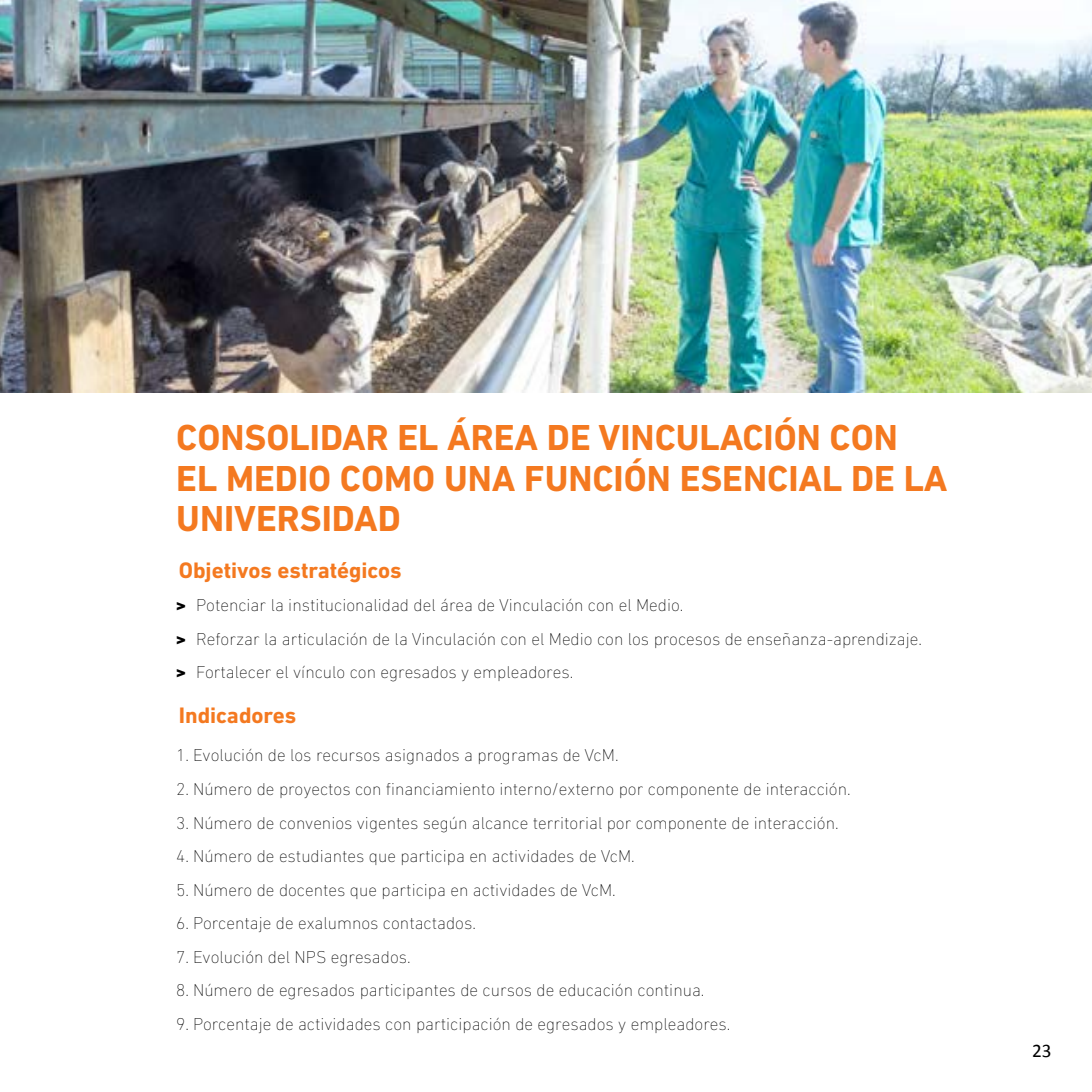
<style>
.page{position:relative;width:1092px;height:1092px;background:#fff}
.page>*{position:absolute;margin:0;border:0;box-sizing:border-box;transform-origin:0 0}
.t1{font:700 36.75px/40.2px "DIN Next LT Pro";color:#f47920}
.t2{font:700 22.75px "DIN Next LT Pro";color:#f47920}
.t3{font:19.25px "Calibri";color:#000}
.t4{font:200 17.5px/33.6px "DIN Next LT Pro";color:#000}
.s1{font-weight:800}
</style>
<div class="page">
<img style="left:1px;top:0;width:1090px;height:392px">
<h1 class="t1" style="left:176px;top:417px;width:772px">CONSOLIDAR EL ÁREA DE VINCULACIÓN CON<br>EL MEDIO COMO UNA FUNCIÓN ESENCIAL DE LA<br>UNIVERSIDAD</h1>
<h2 class="t2" style="left:179px;top:557px;width:224px">Objetivos estratégicos</h2>
<p class="t4" style="left:176px;top:588px;width:747px"><span class="s1">&gt;</span> Potenciar la institucionalidad del área de Vinculación con el Medio.<br><span class="s1">&gt;</span> Reforzar la articulación de la Vinculación con el Medio con los procesos de enseñanza-aprendizaje. <span class="s1">&gt;</span> Fortalecer el vínculo con egresados y empleadores.</p>
<h2 class="t2" style="left:179px;top:702px;width:119px">Indicadores</h2>
<p class="t4" style="left:176px;top:738px;width:443px">1. Evolución de los recursos asignados a programas de VcM.</p>
<p class="t4" style="left:176px;top:772px;width:675px">2. Número de proyectos con financiamiento interno/externo por componente de interacción.</p>
<p class="t4" style="left:176px;top:805px;width:663px">3. Número de convenios vigentes según alcance territorial por componente de interacción.</p>
<p class="t4" style="left:176px;top:839px;width:460px">4. Número de estudiantes que participa en actividades de VcM.</p>
<p class="t4" style="left:176px;top:872px;width:441px">5. Número de docentes que participa en actividades de VcM.</p>
<p class="t4" style="left:176px;top:906px;width:301px">6. Porcentaje de exalumnos contactados.</p>
<p class="t4" style="left:176px;top:939px;width:236px">7. Evolución del NPS egresados.</p>
<p class="t4" style="left:176px;top:973px;width:529px">8. Número de egresados participantes de cursos de educación continua.</p>
<p class="t4" style="left:176px;top:1006px;width:555px">9. Porcentaje de actividades con participación de egresados y empleadores.</p>
<p class="t3" style="left:1032px;top:1038px;width:21px">23</p>
</div>
